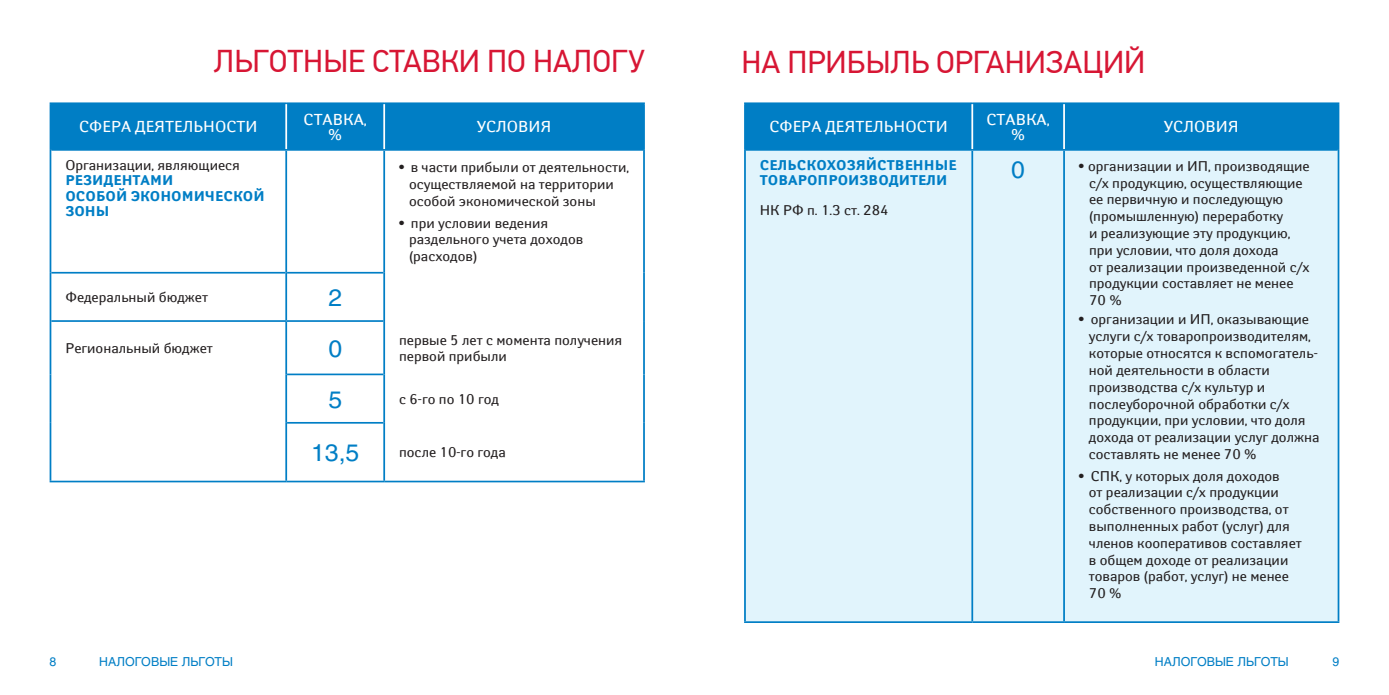
<style>
.page{position:relative;width:1389px;height:695px;background:#fff}
.page>*{position:absolute;margin:0;border:0;box-sizing:border-box;transform-origin:0 0}
.t1{font:31.5px "PF Din Text Pro";color:#d71634}
.Ставка_налога{font:23.62px "Helios C";color:#007ec5;scale:1.04 1}
.Шапка_таблицы{font:15.75px/15.8px "Yanus C";color:#fff;text-align:center;scale:1.04 1}
.t2{font:14px/16.8px "Yanus C";color:#231f20;scale:1.04 1}
.t3{font:700 14px/15.2px "Yanus C";color:#007ec5;scale:1.04 1}
.t4{font:12.25px "Helios";color:#007ec5}
.s1{font-weight:400;color:#231f20}
.s2{font-family:"Helios C"}
</style>
<div class="page">
<div style="left:51px;top:104px;width:592px;height:45px;background:#007ec5"></div>
<svg style="left:51px;top:151px;width:335px;height:329px"></svg>
<hr style="left:50px;top:102px;width:236px;height:2px;background:#007ec5">
<hr style="left:286px;top:102px;width:98px;height:2px;background:#007ec5">
<hr style="left:384px;top:102px;width:261px;height:2px;background:#007ec5">
<hr style="left:287px;top:272px;width:96px;height:1px;background:#007ec5">
<hr style="left:286px;top:320px;width:97px;height:2px;background:#007ec5">
<hr style="left:287px;top:373px;width:96px;height:2px;background:#007ec5">
<hr style="left:287px;top:422px;width:96px;height:1px;background:#007ec5">
<hr style="left:50px;top:104px;width:1px;height:46px;background:#007ec5">
<hr style="left:643px;top:104px;width:2px;height:46px;background:#007ec5">
<hr style="left:383px;top:321px;width:2px;height:53px;background:#007ec5">
<hr style="left:643px;top:321px;width:2px;height:53px;background:#007ec5">
<hr style="left:383px;top:374px;width:2px;height:49px;background:#007ec5">
<hr style="left:643px;top:374px;width:2px;height:49px;background:#007ec5">
<hr style="left:50px;top:423px;width:1px;height:57px;background:#007ec5">
<hr style="left:285px;top:423px;width:2px;height:57px;background:#007ec5">
<hr style="left:383px;top:423px;width:2px;height:57px;background:#007ec5">
<hr style="left:643px;top:423px;width:2px;height:57px;background:#007ec5">
<hr style="left:285px;top:104px;width:2px;height:45px;background:#fff">
<hr style="left:383px;top:104px;width:2px;height:45px;background:#fff">
<hr style="left:50px;top:150px;width:1px;height:123px;background:#007ec5">
<hr style="left:50px;top:273px;width:1px;height:48px;background:#007ec5">
<hr style="left:50px;top:321px;width:1px;height:53px;background:#007ec5">
<hr style="left:50px;top:374px;width:1px;height:49px;background:#007ec5">
<hr style="left:51px;top:272px;width:234px;height:1px;background:#007ec5">
<hr style="left:285px;top:151px;width:2px;height:122px;background:#007ec5">
<hr style="left:285px;top:273px;width:2px;height:47px;background:#007ec5">
<hr style="left:285px;top:322px;width:2px;height:52px;background:#007ec5">
<hr style="left:285px;top:374px;width:2px;height:49px;background:#007ec5">
<hr style="left:51px;top:320px;width:235px;height:2px;background:#007ec5">
<hr style="left:383px;top:151px;width:2px;height:122px;background:#007ec5">
<hr style="left:383px;top:273px;width:2px;height:48px;background:#007ec5">
<hr style="left:643px;top:150px;width:2px;height:123px;background:#007ec5">
<hr style="left:643px;top:273px;width:2px;height:48px;background:#007ec5">
<hr style="left:51px;top:149px;width:235px;height:2px;background:#007ec5">
<hr style="left:286px;top:149px;width:98px;height:2px;background:#007ec5">
<hr style="left:384px;top:149px;width:259px;height:2px;background:#007ec5">
<hr style="left:50px;top:480px;width:236px;height:2px;background:#007ec5">
<hr style="left:286px;top:480px;width:98px;height:2px;background:#007ec5">
<hr style="left:384px;top:480px;width:261px;height:2px;background:#007ec5">
<div style="left:746px;top:104px;width:592px;height:45px;background:#007ec5"></div>
<div style="left:746px;top:151px;width:592px;height:470px;background:#e1f4fc"></div>
<hr style="left:744px;top:102px;width:228px;height:2px;background:#007ec5">
<hr style="left:972px;top:102px;width:92px;height:2px;background:#007ec5">
<hr style="left:1064px;top:102px;width:275px;height:2px;background:#007ec5">
<hr style="left:744px;top:104px;width:2px;height:46px;background:#007ec5">
<hr style="left:1338px;top:104px;width:1px;height:46px;background:#007ec5">
<hr style="left:971px;top:104px;width:2px;height:45px;background:#fff">
<hr style="left:1063px;top:104px;width:2px;height:45px;background:#fff">
<hr style="left:744px;top:150px;width:2px;height:471px;background:#007ec5">
<hr style="left:746px;top:149px;width:226px;height:2px;background:#007ec5">
<hr style="left:972px;top:149px;width:92px;height:2px;background:#007ec5">
<hr style="left:1064px;top:149px;width:274px;height:2px;background:#007ec5">
<hr style="left:971px;top:151px;width:2px;height:470px;background:#007ec5">
<hr style="left:1063px;top:151px;width:2px;height:470px;background:#007ec5">
<hr style="left:1338px;top:150px;width:1px;height:471px;background:#007ec5">
<hr style="left:744px;top:621px;width:228px;height:2px;background:#007ec5">
<hr style="left:972px;top:621px;width:92px;height:2px;background:#007ec5">
<hr style="left:1064px;top:621px;width:275px;height:2px;background:#007ec5">
<p class="t1" style="left:214px;top:42px;width:432px">ЛЬГОТНЫЕ СТАВКИ ПО НАЛОГУ</p>
<p class="t1" style="left:742px;top:43px;width:405px">НА ПРИБЫЛЬ ОРГАНИЗАЦИЙ</p>
<p class="Шапка_таблицы" style="left:79px;top:119px;width:173px">СФЕРА ДЕЯТЕЛЬНОСТИ</p>
<p class="Шапка_таблицы" style="left:304px;top:111px;width:62px">СТАВКА, %</p>
<p class="Шапка_таблицы" style="left:477px;top:119px;width:73px">УСЛОВИЯ</p>
<p class="t3" style="left:65px;top:158px;width:193px"><span class="s1">Организации, являющиеся<br></span>РЕЗИДЕНТАМИ<br>ОСОБОЙ ЭКОНОМИЧЕСКОЙ<br>ЗОНЫ</p>
<p class="t2" style="left:409px;top:159px;width:213px;text-indent:-10px"><span class="s2">•</span> в части прибыли от деятельности, осуществляемой на территории особой экономической зоны</p>
<p class="t2" style="left:409px;top:214px;width:169px;text-indent:-10px"><span class="s2">•</span> при условии ведения раздельного учета доходов (расходов)</p>
<p class="t2" style="left:65px;top:289px;width:139px">Федеральный бюджет</p>
<p class="Ставка_налога" style="left:328px;top:283px;width:15px">2</p>
<p class="t2" style="left:65px;top:339px;width:143px">Региональный бюджет</p>
<p class="Ставка_налога" style="left:328px;top:334px;width:15px">0</p>
<p class="t2" style="left:399px;top:331px;width:216px">первые 5 лет с момента получения первой прибыли</p>
<p class="Ставка_налога" style="left:328px;top:385px;width:15px">5</p>
<p class="t2" style="left:399px;top:390px;width:98px">с 6-го по 10 год</p>
<p class="Ставка_налога" style="left:311px;top:439px;width:48px">13,5</p>
<p class="t2" style="left:399px;top:444px;width:104px">после 10-го года</p>
<p class="Шапка_таблицы" style="left:770px;top:119px;width:173px">СФЕРА ДЕЯТЕЛЬНОСТИ</p>
<p class="Шапка_таблицы" style="left:987px;top:111px;width:62px">СТАВКА, %</p>
<p class="Шапка_таблицы" style="left:1164px;top:119px;width:73px">УСЛОВИЯ</p>
<p class="t3" style="left:760px;top:158px;width:191px">СЕЛЬСКОХОЗЯЙСТВЕННЫЕ<br>ТОВАРОПРОИЗВОДИТЕЛИ</p>
<p class="t2" style="left:760px;top:202px;width:125px">НК РФ п. 1.3 ст. 284</p>
<p class="Ставка_налога" style="left:1011px;top:156px;width:15px">0</p>
<p class="t2" style="left:1079px;top:157px;width:223px"><span class="s2">•</span> организации и ИП, производящие</p>
<p class="t2" style="left:1089px;top:174px;width:207px">с/х продукцию, осуществляющие</p>
<p class="t2" style="left:1089px;top:191px;width:188px">ее первичную и последующую</p>
<p class="t2" style="left:1089px;top:208px;width:188px">(промышленную) переработку</p>
<p class="t2" style="left:1089px;top:224px;width:195px">и реализующие эту продукцию,</p>
<p class="t2" style="left:1089px;top:241px;width:213px">при условии, что доля дохода<br>от реализации произведенной с/х</p>
<p class="t2" style="left:1089px;top:275px;width:198px">продукции составляет не менее<br>70 %</p>
<p class="t2" style="left:1089px;top:311px;width:223px;text-indent:-10px"><span class="s2">•</span> организации и ИП, оказывающие услуги с/х товаропроизводителям, которые относятся к вспомогатель&shy;ной деятельности в области производства с/х культур и послеуборочной обработки с/х продукции, при условии, что доля дохода от реализации услуг должна составлять не менее 70 %</p>
<p class="t2" style="left:1089px;top:467px;width:206px;text-indent:-10px"><span class="s2">•</span> СПК, у которых доля доходов<br>от реализации с/х продукции собственного производства, от выполненных работ (услуг) для членов кооперативов составляет в общем доходе от реализации товаров (работ, услуг) не менее<br>70 %</p>
<p class="t4" style="left:50px;top:654px;width:8px">8</p>
<p class="t4" style="left:99px;top:654px;width:135px">НАЛОГОВЫЕ ЛЬГОТЫ</p>
<p class="t4" style="left:1155px;top:654px;width:135px">НАЛОГОВЫЕ ЛЬГОТЫ</p>
<p class="t4" style="left:1332px;top:654px;width:8px">9</p>
</div>
